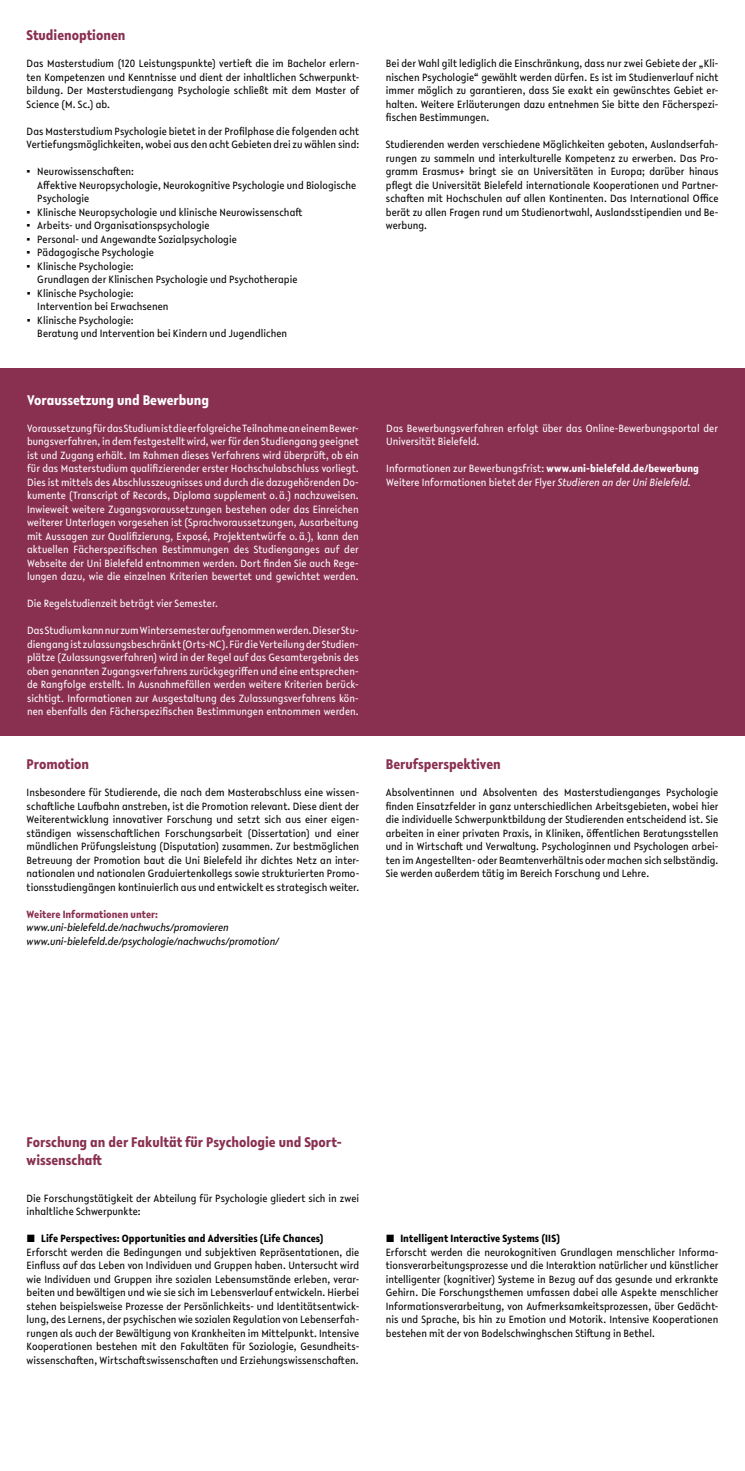
<style>
.page{position:relative;width:745px;height:1471px;background:#fff}
.page>*{position:absolute;margin:0;border:0;box-sizing:border-box;transform-origin:0 0}
.t1{font:700 15px/18px "Lelo Condensed";color:#893051}
.t2{font:700 15px "Lelo Condensed";color:#fff}
.t3{font:11.25px/13.5px "Lelo Condensed";letter-spacing:.005em;color:#000;text-align:justify}
.t4{font:11.25px/13.5px "Lelo Condensed";letter-spacing:.005em;color:#fff;text-align:justify}
.t5{font:italic 11.25px/13.5px "Lelo Condensed";letter-spacing:-.005em;color:#000}
.t6{font:700 11.25px "Lelo Condensed";letter-spacing:.01em;color:#000}
.t7{font:700 11.25px "Lelo Condensed";letter-spacing:.005em;color:#893051}
.s1{font-family:"Arial"}
.s2{font-weight:700}
.s3{font-style:italic}
</style>
<div class="page">
<div style="left:0;top:368px;width:744px;height:367px;background:#893051"></div>
<h1 class="t1" style="left:27px;top:26px;width:100px">Studienoptionen</h1>
<p class="t3" style="left:27px;top:56px;width:334px">Das Masterstudium (120 Leistungspunkte) vertieft die im Bachelor erlern&shy;ten Kompetenzen und Kenntnisse und dient der inhaltlichen Schwerpunkt&shy;bildung. Der Masterstudiengang Psychologie schließt mit dem Master of Science (M. Sc.) ab.</p>
<p class="t3" style="left:27px;top:124px;width:334px">Das Masterstudium Psychologie bietet in der Profilphase die folgenden acht<br>Vertiefungsmöglichkeiten, wobei aus den acht Gebieten drei zu wählen sind:</p>
<p class="t3" style="left:37px;top:164px;width:320px;text-align:left;text-indent:-11px"><span class="s1">▪</span> Neurowissenschaften:<br>Affektive Neuropsychologie, Neurokognitive Psychologie und Biologische<br>Psychologie</p>
<p class="t3" style="left:27px;top:205px;width:277px"><span class="s1">▪</span> Klinische Neuropsychologie und klinische Neurowissenschaft</p>
<p class="t3" style="left:27px;top:218px;width:184px"><span class="s1">▪</span> Arbeits- und Organisationspsychologie</p>
<p class="t3" style="left:27px;top:232px;width:211px"><span class="s1">▪</span> Personal- und Angewandte Sozialpsychologie</p>
<p class="t3" style="left:27px;top:245px;width:129px"><span class="s1">▪</span> Pädagogische Psychologie</p>
<p class="t3" style="left:37px;top:259px;width:261px;text-indent:-11px"><span class="s1">▪</span> Klinische Psychologie:<br>Grundlagen der Klinischen Psychologie und Psychotherapie</p>
<p class="t3" style="left:37px;top:286px;width:133px;text-indent:-11px"><span class="s1">▪</span> Klinische Psychologie:<br>Intervention bei Erwachsenen</p>
<p class="t3" style="left:37px;top:313px;width:251px;text-indent:-11px"><span class="s1">▪</span> Klinische Psychologie:<br>Beratung und Intervention bei Kindern und Jugendlichen</p>
<h1 class="t2" style="left:27px;top:389px;width:183px">Voraussetzung und Bewerbung</h1>
<p class="t4" style="left:27px;top:421px;width:333px">Voraussetzung für das Studium ist die erfolgreiche Teilnahme an einem Bewer&shy;bungsverfahren, in dem festgestellt wird, wer für den Studiengang geeignet ist und Zugang erhält. Im Rahmen dieses Verfahrens wird überprüft, ob ein für das Masterstudium qualifizierender erster Hochschulabschluss vorliegt.<br>Dies ist mittels des Abschlusszeugnisses und durch die dazugehörenden Do&shy;kumente (Transcript of Records, Diploma supplement o.ä.) nachzuweisen.<br>Inwieweit weitere Zugangsvoraussetzungen bestehen oder das Einreichen weiterer Unterlagen vorgesehen ist (Sprachvoraussetzungen, Ausarbeitung mit Aussagen zur Qualifizierung, Exposé, Projektentwürfe o.ä.), kann den aktuellen Fächerspezifischen Bestimmungen des Studienganges auf der Webseite der Uni Bielefeld entnommen werden. Dort finden Sie auch Rege&shy;lungen dazu, wie die einzelnen Kriterien bewertet und gewichtet werden.</p>
<p class="t4" style="left:27px;top:596px;width:192px">Die Regelstudienzeit beträgt vier Semester.</p>
<p class="t4" style="left:27px;top:623px;width:333px">Das Studium kann nur zum Wintersemester aufgenommen werden. Dieser Stu&shy;diengang ist zulassungsbeschränkt (Orts-NC). Für die Verteilung der Studien&shy;plätze (Zulassungsverfahren) wird in der Regel auf das Gesamtergebnis des oben genannten Zugangsverfahrens zurückgegriffen und eine entsprechen&shy;de Rangfolge erstellt. In Ausnahmefällen werden weitere Kriterien berück&shy;sichtigt. Informationen zur Ausgestaltung des Zulassungsverfahrens kön&shy;nen ebenfalls den Fächerspezifischen Bestimmungen entnommen werden.</p>
<h1 class="t1" style="left:27px;top:755px;width:64px">Promotion</h1>
<p class="t3" style="left:27px;top:785px;width:334px">Insbesondere für Studierende, die nach dem Masterabschluss eine wissen&shy;schaftliche Laufbahn anstreben, ist die Promotion relevant. Diese dient der Weiterentwicklung innovativer Forschung und setzt sich aus einer eigen&shy;ständigen wissenschaftlichen Forschungsarbeit (Dissertation) und einer mündlichen Prüfungsleistung (Disputation) zusammen. Zur bestmöglichen Betreuung der Promotion baut die Uni Bielefeld ihr dichtes Netz an inter&shy;nationalen und nationalen Graduiertenkollegs sowie strukturierten Promo&shy;tionsstudiengängen kontinuierlich aus und entwickelt es strategisch weiter.</p>
<p class="t7" style="left:27px;top:906px;width:133px">Weitere Informationen unter:</p>
<p class="t5" style="left:27px;top:920px;width:254px">www.uni-bielefeld.de/nachwuchs/promovieren www.uni-bielefeld.de/psychologie/nachwuchs/promotion/</p>
<p class="t3" style="left:385px;top:56px;width:334px">Bei der Wahl gilt lediglich die Einschränkung, dass nur zwei Gebiete der „Kli&shy;nischen Psychologie“ gewählt werden dürfen. Es ist im Studienverlauf nicht immer möglich zu garantieren, dass Sie exakt ein gewünschtes Gebiet er&shy;halten. Weitere Erläuterungen dazu entnehmen Sie bitte den Fächerspezi&shy;fischen Bestimmungen.</p>
<p class="t3" style="left:385px;top:137px;width:334px">Studierenden werden verschiedene Möglichkeiten geboten, Auslandserfah&shy;rungen zu sammeln und interkulturelle Kompetenz zu erwerben. Das Pro&shy;gramm Erasmus+ bringt sie an Universitäten in Europa; darüber hinaus pflegt die Universität Bielefeld internationale Kooperationen und Partner&shy;schaften mit Hochschulen auf allen Kontinenten. Das International Office berät zu allen Fragen rund um Studienortwahl, Auslandsstipendien und Be&shy;werbung.</p>
<p class="t4" style="left:386px;top:421px;width:333px">Das Bewerbungsverfahren erfolgt über das Online-Bewerbungsportal der<br>Universität Bielefeld.</p>
<p class="t4" style="left:386px;top:461px;width:314px">Informationen zur Bewerbungsfrist: <span class="s2">www.uni-bielefeld.de/bewerbung<br></span>Weitere Informationen bietet der Flyer <span class="s3">Studieren an der Uni Bielefeld.</span></p>
<h1 class="t1" style="left:385px;top:755px;width:116px">Berufsperspektiven</h1>
<p class="t3" style="left:385px;top:785px;width:334px">Absolventinnen und Absolventen des Masterstudienganges Psychologie finden Einsatzfelder in ganz unterschiedlichen Arbeitsgebieten, wobei hier die individuelle Schwerpunktbildung der Studierenden entscheidend ist. Sie arbeiten in einer privaten Praxis, in Kliniken, öffentlichen Beratungsstellen und in Wirtschaft und Verwaltung. Psychologinnen und Psychologen arbei&shy;ten im Angestellten- oder Beamtenverhältnis oder machen sich selbständig.<br>Sie werden außerdem tätig im Bereich Forschung und Lehre.</p>
<h1 class="t1" style="left:27px;top:1133px;width:316px">Forschung an der Fakultät für Psychologie und Sport&shy;wissenschaft</h1>
<p class="t3" style="left:27px;top:1190px;width:334px">Die Forschungstätigkeit der Abteilung für Psychologie gliedert sich in zwei inhaltliche Schwerpunkte:</p>
<p class="t6" style="left:27px;top:1230px;width:298px">■ Life Perspectives: Opportunities and Adversities (Life Chances)</p>
<p class="t3" style="left:27px;top:1244px;width:334px">Erforscht werden die Bedingungen und subjektiven Repräsentationen, die Einfluss auf das Leben von Individuen und Gruppen haben. Untersucht wird wie Individuen und Gruppen ihre sozialen Lebensumstände erleben, verar&shy;beiten und bewältigen und wie sie sich im Lebensverlauf entwickeln. Hierbei stehen beispielsweise Prozesse der Persönlichkeits- und Identitätsentwick&shy;lung, des Lernens, der psychischen wie sozialen Regulation von Lebenserfah&shy;rungen als auch der Bewältigung von Krankheiten im Mittelpunkt. Intensive Kooperationen bestehen mit den Fakultäten für Soziologie, Gesundheits&shy;wissenschaften, Wirtschaftswissenschaften und Erziehungswissenschaften.</p>
<p class="t6" style="left:385px;top:1230px;width:176px">■ Intelligent Interactive Systems (IIS)</p>
<p class="t3" style="left:385px;top:1244px;width:334px">Erforscht werden die neurokognitiven Grundlagen menschlicher Informa&shy;tionsverarbeitungsprozesse und die Interaktion natürlicher und künstlicher intelligenter (kognitiver) Systeme in Bezug auf das gesunde und erkrankte Gehirn. Die Forschungsthemen umfassen dabei alle Aspekte menschlicher Informationsverarbeitung, von Aufmerksamkeitsprozessen, über Gedächt&shy;nis und Sprache, bis hin zu Emotion und Motorik. Intensive Kooperationen bestehen mit der von Bodelschwinghschen Stiftung in Bethel.</p>
</div>
